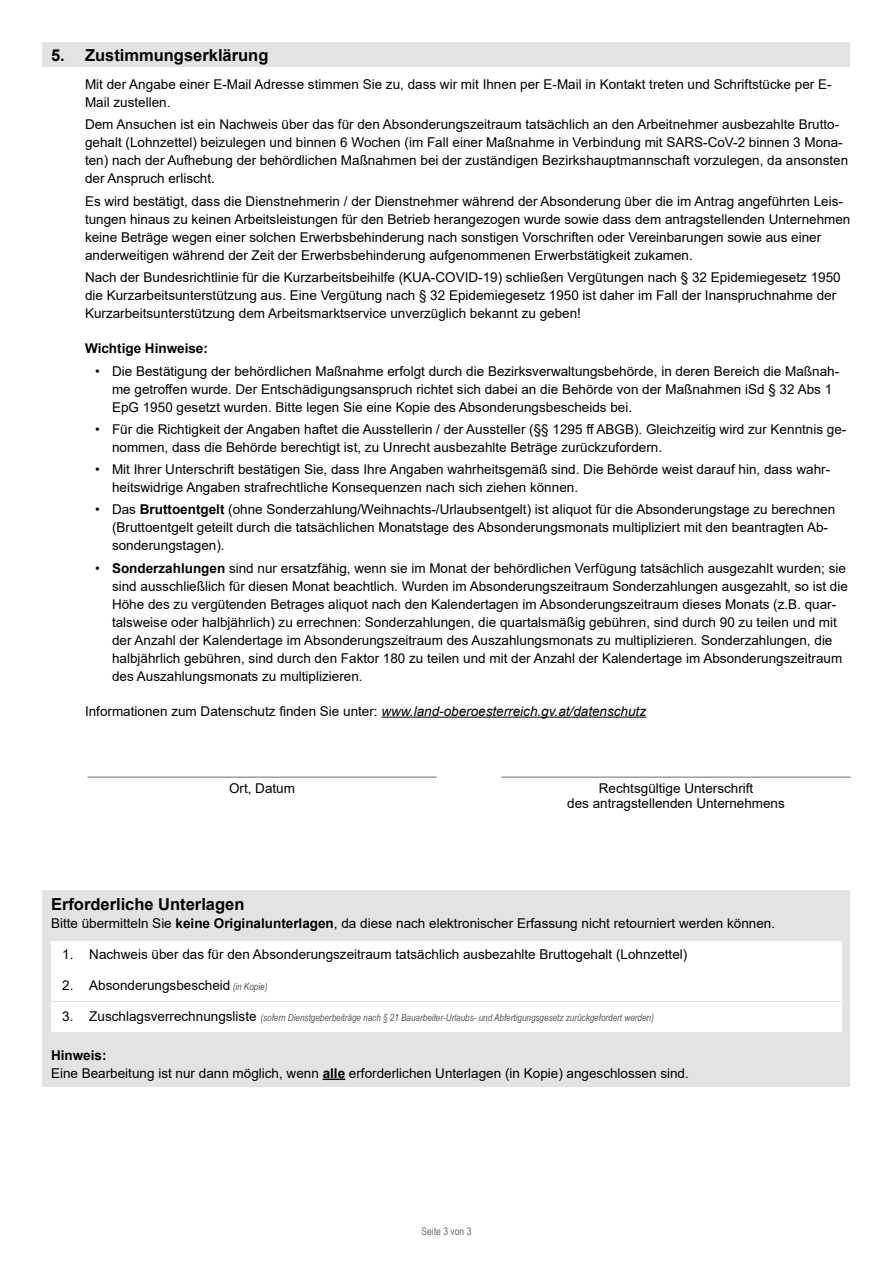
<style>
.page{position:relative;width:893px;height:1263px;background:#fff}
.page>*{position:absolute;margin:0;border:0;box-sizing:border-box;transform-origin:0 0}
.Formularabschnitt_H2{font:700 16.5px "Arial";color:#000}
.Formular_Abschluss_P_Text_-_OHNE_Grundli{font:13.5px/18px "Arial";color:#000}
.Formularabschnitt_P_Datum_Unterschrift{font:13.5px/15px "Arial";color:#000;text-align:center}
.Formular_Abschluss_H3{font:700 13.5px "Arial";color:#000}
.t1{font:10.5px "Arial Narrow";color:#6f6f6e}
.t2{font:italic 9.9px "Arial Narrow";color:#565656}
.s1{font-weight:700}
.s2{font-style:italic}
.s3{font-family:"Arial Narrow";font-style:italic;font-size:9.9px;color:#565656}
.s4{font-family:"Arial";font-style:normal;font-size:13.5px;color:#000}
</style>
<div class="page">
<hr style="left:381px;top:717px;width:265px;height:1px;background:#000">
<div style="left:43px;top:43px;width:807px;height:24px;background:#e3e3e3"></div>
<div style="left:43px;top:890px;width:807px;height:196px;background:#e3e3e3"></div>
<div style="left:51px;top:941px;width:791px;height:29px;background:#fff"></div>
<div style="left:51px;top:971px;width:791px;height:30px;background:#fff"></div>
<div style="left:51px;top:1002px;width:791px;height:30px;background:#fff"></div>
<hr style="left:323px;top:1078px;width:22px;height:2px;background:#000">
<hr style="left:87px;top:777px;width:350px;height:1px;background:#6f6f6e">
<hr style="left:501px;top:777px;width:350px;height:1px;background:#6f6f6e">
<h2 class="Formularabschnitt_H2" style="left:51px;top:43px;width:219px">5. Zustimmungserklärung</h2>
<p class="Formular_Abschluss_P_Text_-_OHNE_Grundli" style="left:85px;top:75px;width:748px">Mit der Angabe einer E-Mail Adresse stimmen Sie zu, dass wir mit Ihnen per E-Mail in Kontakt treten und Schriftstücke per E-<br>Mail zustellen.</p>
<p class="Formular_Abschluss_P_Text_-_OHNE_Grundli" style="left:85px;top:116px;width:765px">Dem Ansuchen ist ein Nachweis über das für den Absonderungszeitraum tatsächlich an den Arbeitnehmer ausbezahlte Brutto&shy;gehalt (Lohnzettel) beizulegen und binnen 6 Wochen (im Fall einer Maßnahme in Verbindung mit SARS-CoV-2 binnen 3 Mona&shy;ten) nach der Aufhebung der behördlichen Maßnahmen bei der zuständigen Bezirkshauptmannschaft vorzulegen, da ansonsten der Anspruch erlischt.</p>
<p class="Formular_Abschluss_P_Text_-_OHNE_Grundli" style="left:85px;top:192px;width:767px">Es wird bestätigt, dass die Dienstnehmerin / der Dienstnehmer während der Absonderung über die im Antrag angeführten Leis&shy;tungen hinaus zu keinen Arbeitsleistungen für den Betrieb herangezogen wurde sowie dass dem antragstellenden Unternehmen keine Beträge wegen einer solchen Erwerbsbehinderung nach sonstigen Vorschriften oder Vereinbarungen sowie aus einer anderweitigen während der Zeit der Erwerbsbehinderung aufgenommenen Erwerbstätigkeit zukamen.</p>
<p class="Formular_Abschluss_P_Text_-_OHNE_Grundli" style="left:85px;top:268px;width:757px">Nach der Bundesrichtlinie für die Kurzarbeitsbeihilfe (KUA-COVID-19) schließen Vergütungen nach § 32 Epidemiegesetz 1950 die Kurzarbeitsunterstützung aus. Eine Vergütung nach § 32 Epidemiegesetz 1950 ist daher im Fall der Inanspruchnahme der<br>Kurzarbeitsunterstützung dem Arbeitsmarktservice unverzüglich bekannt zu geben!</p>
<h3 class="Formular_Abschluss_H3" style="left:85px;top:339px;width:124px">Wichtige Hinweise:</h3>
<p class="Formular_Abschluss_P_Text_-_OHNE_Grundli" style="left:112px;top:362px;width:729px;text-indent:-17px">• Die Bestätigung der behördlichen Maßnahme erfolgt durch die Bezirksverwaltungsbehörde, in deren Bereich die Maßnah&shy;me getroffen wurde. Der Entschädigungsanspruch richtet sich dabei an die Behörde von der Maßnahmen iSd § 32 Abs 1<br>EpG 1950 gesetzt wurden. Bitte legen Sie eine Kopie des Absonderungsbescheids bei.</p>
<p class="Formular_Abschluss_P_Text_-_OHNE_Grundli" style="left:112px;top:420px;width:736px;text-indent:-17px">• Für die Richtigkeit der Angaben haftet die Ausstellerin / der Aussteller (§§ 1295 ff ABGB). Gleichzeitig wird zur Kenntnis ge&shy;nommen, dass die Behörde berechtigt ist, zu Unrecht ausbezahlte Beträge zurückzufordern.</p>
<p class="Formular_Abschluss_P_Text_-_OHNE_Grundli" style="left:112px;top:460px;width:720px;text-indent:-17px">• Mit Ihrer Unterschrift bestätigen Sie, dass Ihre Angaben wahrheitsgemäß sind. Die Behörde weist darauf hin, dass wahr&shy;heitswidrige Angaben strafrechtliche Konsequenzen nach sich ziehen können.</p>
<p class="Formular_Abschluss_P_Text_-_OHNE_Grundli" style="left:112px;top:501px;width:725px;text-indent:-17px">• Das <span class="s1">Bruttoentgelt</span> (ohne Sonderzahlung/Weihnachts-/Urlaubsentgelt) ist aliquot für die Absonderungstage zu berechnen (Bruttoentgelt geteilt durch die tatsächlichen Monatstage des Absonderungsmonats multipliziert mit den beantragten Ab&shy;sonderungstagen).</p>
<p class="Formular_Abschluss_P_Text_-_OHNE_Grundli" style="left:112px;top:559px;width:737px;text-indent:-17px">• <span class="s1">Sonderzahlungen</span> sind nur ersatzfähig, wenn sie im Monat der behördlichen Verfügung tatsächlich ausgezahlt wurden; sie sind ausschließlich für diesen Monat beachtlich. Wurden im Absonderungszeitraum Sonderzahlungen ausgezahlt, so ist die Höhe des zu vergütenden Betrages aliquot nach den Kalendertagen im Absonderungszeitraum dieses Monats (z.B. quar&shy;talsweise oder halbjährlich) zu errechnen: Sonderzahlungen, die quartalsmäßig gebühren, sind durch 90 zu teilen und mit der Anzahl der Kalendertage im Absonderungszeitraum des Auszahlungsmonats zu multiplizieren. Sonderzahlungen, die halbjährlich gebühren, sind durch den Faktor 180 zu teilen und mit der Anzahl der Kalendertage im Absonderungszeitraum des Auszahlungsmonats zu multiplizieren.</p>
<p class="Formular_Abschluss_P_Text_-_OHNE_Grundli" style="left:85px;top:702px;width:563px">Informationen zum Datenschutz finden Sie unter: <span class="s2">www.land-oberoesterreich.gv.at/datenschutz</span></p>
<p class="Formularabschnitt_P_Datum_Unterschrift" style="left:229px;top:780px;width:68px">Ort, Datum</p>
<p class="Formularabschnitt_P_Datum_Unterschrift" style="left:567px;top:780px;width:219px">Rechtsgültige Unterschrift<br>des antragstellenden Unternehmens</p>
<h2 class="Formularabschnitt_H2" style="left:51px;top:893px;width:195px">Erforderliche Unterlagen</h2>
<p class="Formular_Abschluss_P_Text_-_OHNE_Grundli" style="left:51px;top:914px;width:726px">Bitte übermitteln Sie <span class="s1">keine Originalunterlagen</span>, da diese nach elektronischer Erfassung nicht retourniert werden können.</p>
<p class="Formular_Abschluss_P_Text_-_OHNE_Grundli" style="left:62px;top:945px;width:627px">1. Nachweis über das für den Absonderungszeitraum tatsächlich ausbezahlte Bruttogehalt (Lohnzettel)</p>
<p class="Formular_Abschluss_P_Text_-_OHNE_Grundli" style="left:62px;top:976px;width:207px">2. Absonderungsbescheid <span class="s3">(in Kopie)</span></p>
<p class="t2" style="left:62px;top:1010px;width:593px"><span class="s4">3. Zuschlagsverrechnungsliste</span> (sofern Dienstgeberbeiträge nach § 21 Bauarbeiter-Urlaubs- und Abfertigungsgesetz zurückgefordert werden)</p>
<p class="Formular_Abschluss_P_Text_-_OHNE_Grundli" style="left:51px;top:1046px;width:639px"><span class="s1">Hinweis:<br></span>Eine Bearbeitung ist nur dann möglich, wenn <span class="s1">alle</span> erforderlichen Unterlagen (in Kopie) angeschlossen sind.</p>
<p class="t1" style="left:421px;top:1223px;width:52px">Seite 3 von 3</p>
</div>
